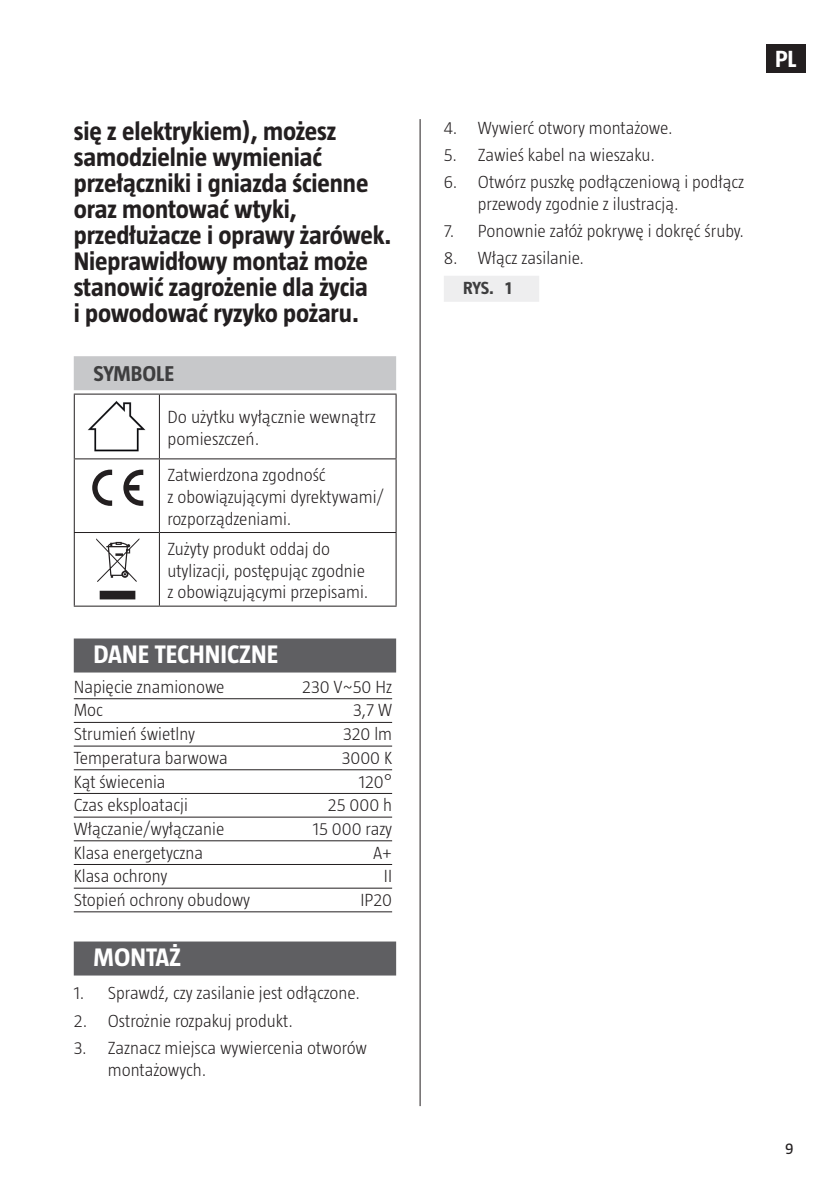
<style>
.page{position:relative;width:840px;height:1191px;background:#fff}
.page>*{position:absolute;margin:0;border:0;box-sizing:border-box;transform-origin:0 0}
.t1{font:700 26px/26px "Taz";letter-spacing:-.005em;color:#231f20}
.t2{font:700 26px "Taz";color:#fff}
.t3{font:700 24px "Taz";color:#fff}
.t4{font:700 22px "Taz";color:#3e3e3f}
.t5{font:300 18px/21.6px "Taz";color:#231f20}
.t6{font:700 18px "Taz";color:#3e3e3f}
.t7{font:16px "Taz";color:#231f20}
</style>
<div class="page">
<div style="left:765px;top:44px;width:39px;height:29px;background:#231f20"></div>
<hr style="left:419px;top:119px;width:1px;height:987px;background:#231f20">
<div style="left:74px;top:356px;width:322px;height:34px;background:#c7c8ca"></div>
<div style="left:74px;top:638px;width:322px;height:34px;background:#5f5f62"></div>
<hr style="left:74px;top:698px;width:318px;height:1px;background:#231f20">
<hr style="left:74px;top:722px;width:318px;height:1px;background:#231f20">
<hr style="left:74px;top:745px;width:318px;height:1px;background:#231f20">
<hr style="left:74px;top:769px;width:318px;height:1px;background:#231f20">
<hr style="left:74px;top:793px;width:318px;height:1px;background:#231f20">
<hr style="left:74px;top:816px;width:318px;height:1px;background:#231f20">
<hr style="left:74px;top:840px;width:318px;height:1px;background:#231f20">
<hr style="left:74px;top:864px;width:318px;height:1px;background:#231f20">
<hr style="left:74px;top:887px;width:318px;height:1px;background:#231f20">
<hr style="left:74px;top:911px;width:318px;height:1px;background:#231f20">
<div style="left:74px;top:941px;width:322px;height:34px;background:#5f5f62"></div>
<hr style="left:74px;top:393px;width:85px;height:1px;background:#231f20">
<hr style="left:159px;top:393px;width:237px;height:1px;background:#231f20">
<hr style="left:74px;top:394px;width:1px;height:64px;background:#231f20">
<hr style="left:159px;top:394px;width:1px;height:64px;background:#231f20">
<hr style="left:395px;top:394px;width:1px;height:64px;background:#231f20">
<hr style="left:74px;top:458px;width:85px;height:1px;background:#231f20">
<hr style="left:74px;top:459px;width:1px;height:73px;background:#231f20">
<hr style="left:159px;top:458px;width:237px;height:1px;background:#231f20">
<hr style="left:159px;top:459px;width:1px;height:73px;background:#231f20">
<hr style="left:395px;top:459px;width:1px;height:73px;background:#231f20">
<hr style="left:74px;top:532px;width:85px;height:1px;background:#231f20">
<hr style="left:74px;top:533px;width:1px;height:72px;background:#231f20">
<hr style="left:159px;top:532px;width:237px;height:1px;background:#231f20">
<hr style="left:159px;top:533px;width:1px;height:72px;background:#231f20">
<hr style="left:395px;top:533px;width:1px;height:72px;background:#231f20">
<hr style="left:74px;top:605px;width:85px;height:1px;background:#231f20">
<hr style="left:159px;top:605px;width:237px;height:1px;background:#231f20">
<img style="left:88px;top:401px;width:58px;height:51px">
<svg style="left:92px;top:469px;width:20px;height:37px"></svg>
<svg style="left:123px;top:469px;width:20px;height:37px"></svg>
<svg style="left:96px;top:538px;width:43px;height:61px"></svg>
<div style="left:443px;top:276px;width:96px;height:26px;background:#eeeeef"></div>
<h1 class="t1" style="left:74px;top:118px;width:319px">się z elektrykiem), możesz samodzielnie wymieniać przełączniki i gniazda ścienne oraz montować wtyki, przedłużacze i oprawy żarówek.<br>Nieprawidłowy montaż może stanowić zagrożenie dla życia<br>i powodować ryzyko pożaru.</h1>
<p class="t4" style="left:94px;top:361px;width:82px">SYMBOLE</p>
<p class="t5" style="left:167px;top:406px;width:210px">Do użytku wyłącznie wewnątrz pomieszczeń.</p>
<p class="t5" style="left:167px;top:464px;width:218px">Zatwierdzona zgodność<br>z obowiązującymi dyrektywami/ rozporządzeniami.</p>
<p class="t5" style="left:167px;top:538px;width:202px">Zużyty produkt oddaj do utylizacji, postępując zgodnie z obowiązującymi przepisami.</p>
<h1 class="t2" style="left:94px;top:640px;width:186px">DANE TECHNICZNE</h1>
<p class="t5" style="left:74px;top:675px;width:152px">Napięcie znamionowe</p>
<p class="t5" style="left:302px;top:675px;width:91px">230 V~50 Hz</p>
<p class="t5" style="left:74px;top:699px;width:31px">Moc</p>
<p class="t5" style="left:353px;top:699px;width:40px">3,7 W</p>
<p class="t5" style="left:74px;top:723px;width:122px">Strumień świetlny</p>
<p class="t5" style="left:343px;top:723px;width:50px">320 lm</p>
<p class="t5" style="left:74px;top:746px;width:155px">Temperatura barwowa</p>
<p class="t5" style="left:341px;top:746px;width:52px">3000 K</p>
<p class="t5" style="left:74px;top:770px;width:93px">Kąt świecenia</p>
<p class="t5" style="left:359px;top:770px;width:35px">120°</p>
<p class="t5" style="left:74px;top:794px;width:116px">Czas eksploatacji</p>
<p class="t5" style="left:327px;top:794px;width:66px">25 000 h</p>
<p class="t5" style="left:74px;top:817px;width:152px">Włączanie/wyłączanie</p>
<p class="t5" style="left:313px;top:817px;width:81px">15 000 razy</p>
<p class="t5" style="left:74px;top:841px;width:131px">Klasa energetyczna</p>
<p class="t5" style="left:373px;top:841px;width:21px">A+</p>
<p class="t5" style="left:74px;top:865px;width:95px">Klasa ochrony</p>
<p class="t5" style="left:384px;top:865px;width:10px">II</p>
<p class="t5" style="left:74px;top:888px;width:178px">Stopień ochrony obudowy</p>
<p class="t5" style="left:360px;top:888px;width:33px">IP20</p>
<h1 class="t2" style="left:94px;top:943px;width:89px">MONTAŻ</h1>
<p class="t5" style="left:74px;top:982px;width:287px">1. Sprawdź, czy zasilanie jest odłączone.</p>
<p class="t5" style="left:74px;top:1009px;width:221px">2. Ostrożnie rozpakuj produkt.</p>
<p class="t5" style="left:108px;top:1036px;width:260px;text-indent:-34px">3. Zaznacz miejsca wywiercenia otworów montażowych.</p>
<p class="t5" style="left:443px;top:116px;width:230px">4. Wywierć otwory montażowe.</p>
<p class="t5" style="left:443px;top:144px;width:212px">5. Zawieś kabel na wieszaku.</p>
<p class="t5" style="left:477px;top:171px;width:268px;text-indent:-34px">6. Otwórz puszkę podłączeniową i podłącz przewody zgodnie z ilustracją.</p>
<p class="t5" style="left:443px;top:220px;width:301px">7. Ponownie załóż pokrywę i dokręć śruby.</p>
<p class="t5" style="left:443px;top:247px;width:142px">8. Włącz zasilanie.</p>
<p class="t6" style="left:463px;top:278px;width:50px">RYS. 1</p>
<h2 class="t3" style="left:774px;top:45px;width:23px">PL</h2>
<p class="t7" style="left:784px;top:1139px;width:10px">9</p>
</div>
